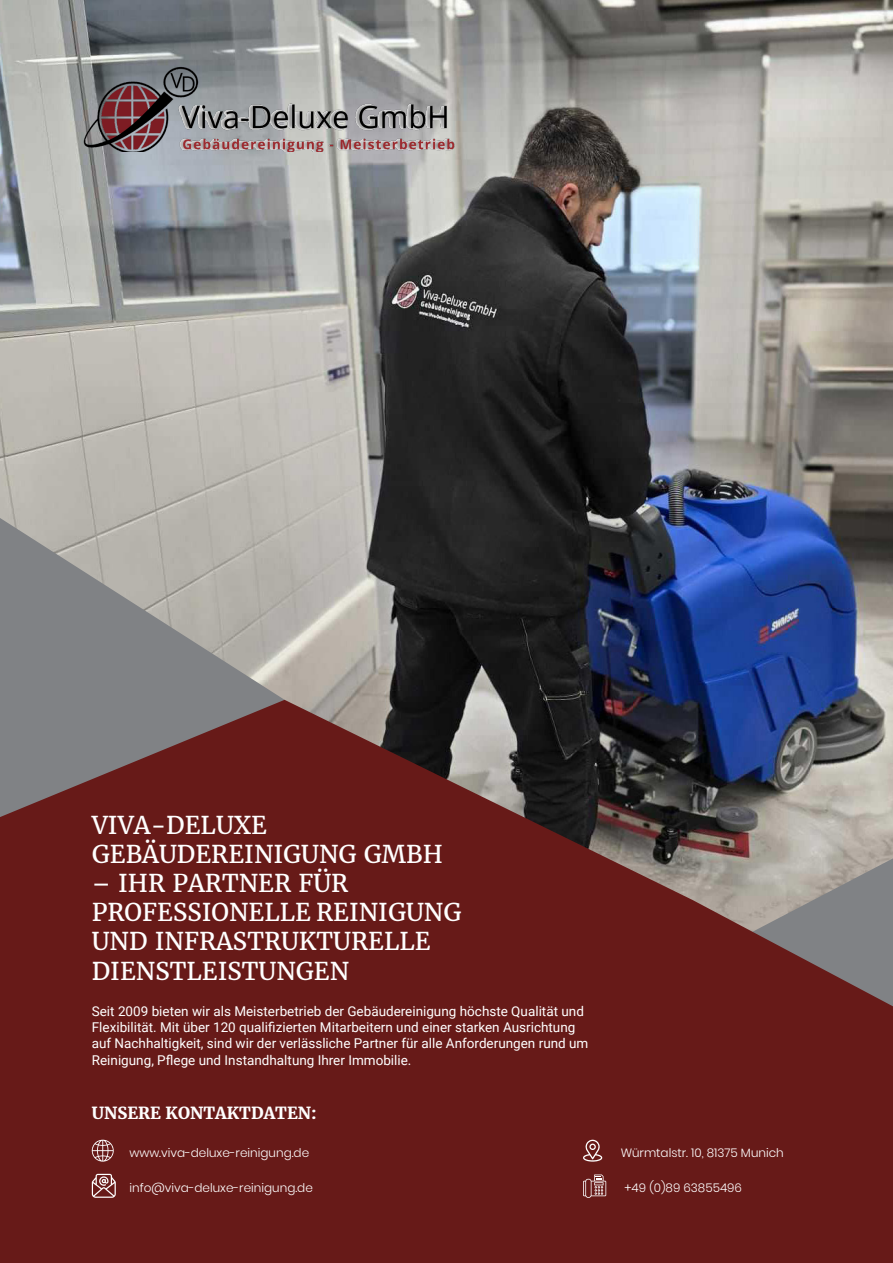
<style>
.page{position:relative;width:893px;height:1263px;background:#fff}
.page>*{position:absolute;margin:0;border:0;box-sizing:border-box;transform-origin:0 0}
.t1{font:24.3px/29.1px "Merriweather";color:#fff}
.t2{font:700 16.5px "Merriweather";color:#fff}
.t3{font:13.5px/16.2px "Roboto";color:#fff}
.t4{font:300 12px "Poppins";color:#fff}
</style>
<div class="page">
<img style="left:0;top:0;width:893px;height:700px">
<svg style="left:0;top:518px;width:285px;height:182px;background:#9a9997"></svg>
<svg style="left:0;top:700px;width:893px;height:563px;background:#672b2a"></svg>
<svg style="left:92px;top:1140px;width:22px;height:21px"></svg>
<svg style="left:92px;top:1174px;width:24px;height:24px"></svg>
<svg style="left:583px;top:1174px;width:23px;height:24px"></svg>
<svg style="left:583px;top:1140px;width:19px;height:21px"></svg>
<img style="left:69px;top:65px;width:391px;height:87px">
<p class="t1" style="left:92px;top:811px;width:352px">VIVA-DELUXE<br>GEBÄUDEREINIGUNG GMBH</p>
<p class="t1" style="left:92px;top:869px;width:371px">– IHR PARTNER FÜR<br>PROFESSIONELLE REINIGUNG<br>UND INFRASTRUKTURELLE<br>DIENSTLEISTUNGEN</p>
<p class="t3" style="left:92px;top:1003px;width:498px">Seit 2009 bieten wir als Meisterbetrieb der Gebäudereinigung höchste Qualität und Flexibilität. Mit über 120 qualifizierten Mitarbeitern und einer starken Ausrichtung auf Nachhaltigkeit, sind wir der verlässliche Partner für alle Anforderungen rund um Reinigung, Pflege und Instandhaltung Ihrer Immobilie.</p>
<p class="t2" style="left:92px;top:1103px;width:227px">UNSERE KONTAKTDATEN:</p>
<p class="t4" style="left:129px;top:1146px;width:181px">www.viva-deluxe-reinigung.de</p>
<p class="t4" style="left:129px;top:1181px;width:185px">info@viva-deluxe-reinigung.de</p>
<p class="t4" style="left:625px;top:1181px;width:119px">+49 (0)89 63855496</p>
<p class="t4" style="left:621px;top:1146px;width:165px">Würmtalstr. 10, 81375 Munich</p>
</div>
